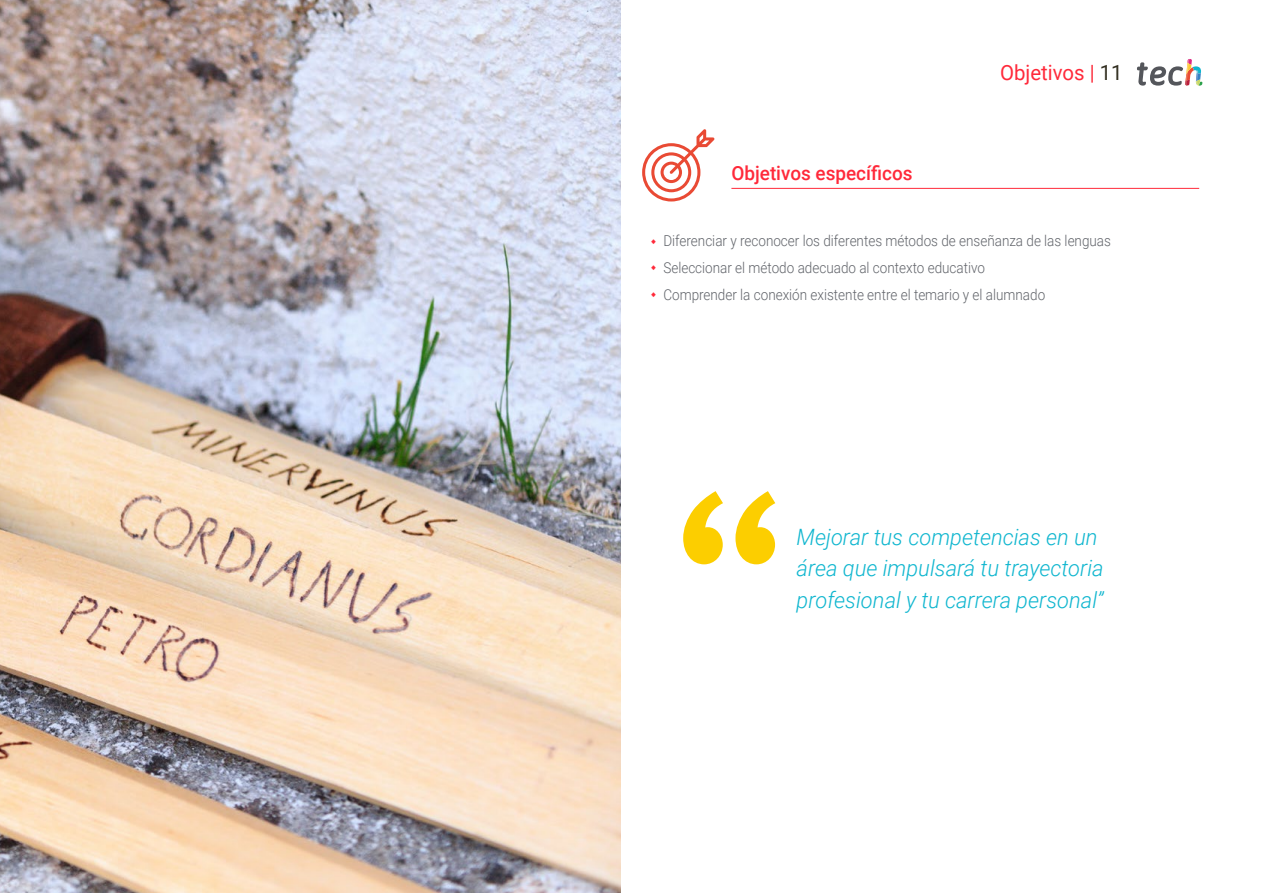
<style>
.page{position:relative;width:1263px;height:893px;background:#fff}
.page>*{position:absolute;margin:0;border:0;box-sizing:border-box;transform-origin:0 0}
.t1{font:italic 300 22.5px/31.5px "Roboto";color:#0fb6cf}
.t2{font:21px "Roboto";color:#ff293a}
.t3{font:500 19.5px "Roboto";color:#ff293a}
.t4{font:300 15px/26.7px "Roboto";color:#61646a;scale:.9 1}
.s1{color:#fc2a3b}
.s2{color:#312e20}
</style>
<div class="page">
<svg style="left:683px;top:491px;width:92px;height:73px"></svg>
<hr style="left:731px;top:188px;width:468px;height:1px;background:#ff293a">
<svg style="left:642px;top:129px;width:72px;height:72px"></svg>
<img style="left:0;top:0;width:621px;height:893px">
<svg style="left:1137px;top:59px;width:65px;height:27px"></svg>
<h3 class="t3" style="left:731px;top:159px;width:183px">Objetivos específicos</h3>
<h2 class="t2" style="left:1000px;top:57px;width:124px">Objetivos <span class="s1">|</span> <span class="s2">11</span></h2>
<p class="t4" style="left:663px;top:227px;width:499px">Diferenciar y reconocer los diferentes métodos de enseñanza de las lenguas<br>Seleccionar el método adecuado al contexto educativo<br>Comprender la conexión existente entre el temario y el alumnado</p>
<h1 class="t1" style="left:796px;top:520px;width:309px">Mejorar tus competencias en un área que impulsará tu trayectoria profesional y tu carrera personal”</h1>
</div>
